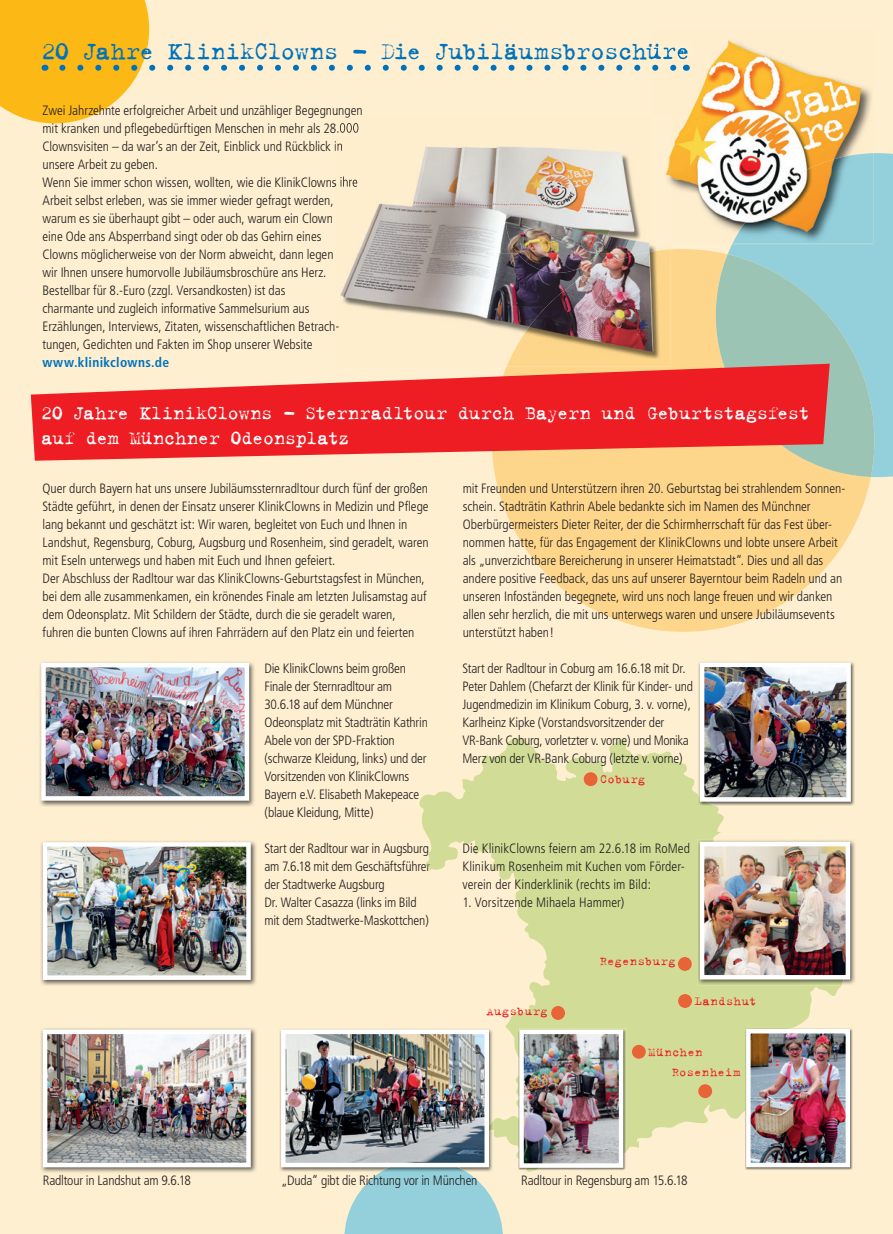
<style>
.page{position:relative;width:893px;height:1234px;background:#fff}
.page>*{position:absolute;margin:0;border:0;box-sizing:border-box;transform-origin:0 0}
.t1{font:27px "Trixie Text";letter-spacing:-.025em;color:#0072bc}
.t2{font:21px/25.2px "Trixie Text";letter-spacing:-.025em;color:#fff}
.t3{font:300 condensed 13.5px/18px "Frutiger";letter-spacing:-.005em;color:#231f20}
.t4{font:300 condensed 13.5px/18px "Frutiger";letter-spacing:-.015em;color:#656f4a}
.t5{font:13.35px/20px "Trixie Text";letter-spacing:.02em;color:#ee1d23}
.s1{font-weight:700;color:#0072bc}
</style>
<div class="page">
<div style="left:0;top:0;width:893px;height:1233px;background:#feefd0"></div>
<hr style="left:892px;top:617px;width:1px;height:194px;background:#fcb814">
<svg style="left:493px;top:249px;width:378px;height:382px;fill:#fed68b"></svg>
<div style="left:728px;top:153px;width:165px;height:324px;background:#93d0db"></div>
<svg style="left:716px;top:254px;width:158px;height:223px;background:#a2c9bb"></svg>
<hr style="left:892px;top:811px;width:1px;height:422px;background:#d4e0f1">
<svg style="left:892px;top:842px;width:1px;height:384px"></svg>
<svg style="left:344px;top:1171px;width:159px;height:62px"></svg>
<img style="left:873px;top:153px;width:1px;height:90px">
<img style="left:728px;top:243px;width:145px;height:1px">
<img style="left:670px;top:40px;width:201px;height:152px">
<img style="left:693px;top:192px;width:39px;height:51px">
<img style="left:732px;top:153px;width:141px;height:90px">
<img style="left:677px;top:43px;width:14px;height:17px">
<img style="left:425px;top:146px;width:112px;height:2px">
<img style="left:493px;top:359px;width:14px;height:4px">
<div style="left:507px;top:249px;width:163px;height:114px;background:#fed68b"></div>
<img style="left:665px;top:155px;width:5px;height:27px">
<img style="left:337px;top:123px;width:22px;height:10px">
<svg style="left:336px;top:177px;width:5px;height:10px"></svg>
<img style="left:358px;top:148px;width:302px;height:105px">
<img style="left:341px;top:253px;width:160px;height:106px">
<img style="left:501px;top:253px;width:9px;height:53px">
<img style="left:501px;top:306px;width:9px;height:53px">
<img style="left:506px;top:169px;width:104px;height:104px;border-radius:52px">
<img style="left:510px;top:250px;width:150px;height:109px">
<img style="left:652px;top:148px;width:8px;height:96px">
<svg style="left:337px;top:143px;width:5px;height:8px"></svg>
<img style="left:341px;top:176px;width:17px;height:11px">
<svg style="left:31px;top:363px;width:799px;height:97px;fill:#ee1d23"></svg>
<img style="left:41px;top:841px;width:215px;height:144px">
<img style="left:48px;top:847px;width:198px;height:127px">
<div style="left:43px;top:842px;width:208px;height:137px;border:4px solid #fff"></div>
<img style="left:41px;top:1028px;width:215px;height:144px">
<img style="left:48px;top:1034px;width:198px;height:127px">
<div style="left:43px;top:1029px;width:208px;height:137px;border:4px solid #fff"></div>
<img style="left:40px;top:662px;width:214px;height:144px">
<img style="left:46px;top:667px;width:198px;height:128px">
<div style="left:41px;top:662px;width:208px;height:138px;border:4px solid #fff"></div>
<svg style="left:419px;top:737px;width:422px;height:434px;fill:#d1dd96"></svg>
<svg style="left:426px;top:852px;width:4px;height:18px"></svg>
<div style="left:584px;top:772px;width:14px;height:14px;background:#e76436;border-radius:50%"></div>
<div style="left:551px;top:1005px;width:14px;height:14px;background:#e76436;border-radius:50%"></div>
<div style="left:678px;top:993px;width:14px;height:14px;background:#e76436;border-radius:50%"></div>
<div style="left:632px;top:1044px;width:14px;height:14px;background:#e76436;border-radius:50%"></div>
<div style="left:698px;top:1083px;width:14px;height:14px;background:#e76436;border-radius:50%"></div>
<div style="left:678px;top:956px;width:14px;height:14px;background:#e76436;border-radius:50%"></div>
<img style="left:745px;top:1027px;width:108px;height:142px">
<img style="left:745px;top:1027px;width:47px;height:109px">
<img style="left:751px;top:1033px;width:94px;height:128px">
<div style="left:746px;top:1028px;width:104px;height:138px;border:4px solid #fff"></div>
<img style="left:518px;top:1028px;width:108px;height:142px">
<img style="left:524px;top:1034px;width:94px;height:128px">
<div style="left:519px;top:1029px;width:104px;height:138px;border:4px solid #fff"></div>
<img style="left:279px;top:1027px;width:215px;height:144px">
<img style="left:381px;top:1166px;width:86px;height:5px">
<img style="left:489px;top:1120px;width:5px;height:16px">
<img style="left:286px;top:1034px;width:198px;height:127px">
<div style="left:281px;top:1029px;width:208px;height:137px;border:4px solid #fff"></div>
<img style="left:845px;top:840px;width:10px;height:145px">
<img style="left:697px;top:839px;width:148px;height:146px">
<img style="left:705px;top:846px;width:140px;height:128px">
<div style="left:700px;top:841px;width:150px;height:138px;border:4px solid #fff"></div>
<img style="left:698px;top:662px;width:157px;height:143px">
<img style="left:698px;top:794px;width:17px;height:11px">
<img style="left:705px;top:667px;width:141px;height:129px">
<div style="left:700px;top:662px;width:151px;height:139px;border:4px solid #fff"></div>
<svg style="left:0;top:0;width:677px;height:123px"></svg>
<p class="t1" style="left:42px;top:35px;width:651px">20 Jahre KlinikClowns - Die Jubiläumsbroschüre</p>
<p class="t3" style="left:43px;top:101px;width:322px">Zwei Jahrzehnte erfolgreicher Arbeit und unzähliger Begegnungen mit kranken und pflegebedürftigen Menschen in mehr als 28.000<br>Clownsvisiten – da war’s an der Zeit, Einblick und Rückblick in unsere Arbeit zu geben.<br>Wenn Sie immer schon wissen, wollten, wie die KlinikClowns ihre Arbeit selbst erleben, was sie immer wieder gefragt werden, warum es sie überhaupt gibt – oder auch, warum ein Clown<br>eine Ode ans Absperrband singt oder ob das Gehirn eines<br>Clowns möglicherweise von der Norm abweicht, dann legen<br>wir Ihnen unsere humorvolle Jubiläumsbroschüre ans Herz.<br>Bestellbar für 8.-Euro (zzgl. Versandkosten) ist das<br>charmante und zugleich informative Sammelsurium aus Erzählungen, Interviews, Zitaten, wissenschaftlichen Betrach&shy;tungen, Gedichten und Fakten im Shop unserer Website <span class="s1">www.klinikclowns.de</span></p>
<p class="t2" style="left:41px;top:400px;width:770px">20 Jahre KlinikClowns - Sternradltour durch Bayern und Geburtstagsfest auf dem Münchner Odeonsplatz</p>
<p class="t3" style="left:43px;top:479px;width:388px">Quer durch Bayern hat uns unsere Jubiläumssternradltour durch fünf der großen Städte geführt, in denen der Einsatz unserer KlinikClowns in Medizin und Pflege lang bekannt und geschätzt ist: Wir waren, begleitet von Euch und Ihnen in Landshut, Regensburg, Coburg, Augsburg und Rosenheim, sind geradelt, waren mit Eseln unterwegs und haben mit Euch und Ihnen gefeiert.<br>Der Abschluss der Radltour war das KlinikClowns-Geburtstagsfest in München, bei dem alle zusammenkamen, ein krönendes Finale am letzten Julisamstag auf dem Odeonsplatz. Mit Schildern der Städte, durch die sie geradelt waren, fuhren die bunten Clowns auf ihren Fahrrädern auf den Platz ein und feierten</p>
<p class="t3" style="left:463px;top:479px;width:384px">mit Freunden und Unterstützern ihren 20. Geburtstag bei strahlendem Sonnen&shy;schein. Stadträtin Kathrin Abele bedankte sich im Namen des Münchner Oberbürgermeisters Dieter Reiter, der die Schirmherrschaft für das Fest über&shy;nommen hatte, für das Engagement der KlinikClowns und lobte unsere Arbeit als „unverzichtbare Bereicherung in unserer Heimatstadt“. Dies und all das andere positive Feedback, das uns auf unserer Bayerntour beim Radeln und an unseren Infoständen begegnete, wird uns noch lange freuen und wir danken allen sehr herzlich, die mit uns unterwegs waren und unsere Jubiläumsevents unterstützt haben!</p>
<p class="t3" style="left:264px;top:659px;width:165px">Die KlinikClowns beim großen<br>Finale der Sternradltour am<br>30.6.18 auf dem Münchner<br>Odeonsplatz mit Stadträtin Kathrin<br>Abele von der SPD-Fraktion (schwarze Kleidung, links) und der<br>Vorsitzenden von KlinikClowns<br>Bayern e.V. Elisabeth Makepeace (blaue Kleidung, Mitte)</p>
<p class="t4" style="left:264px;top:839px;width:167px">Start der Radltour war in Augsburg am 7.6.18 mit dem Geschäftsführer</p>
<p class="t3" style="left:264px;top:875px;width:166px">der Stadtwerke Augsburg<br>Dr. Walter Casazza (links im Bild mit dem Stadtwerke-Maskottchen)</p>
<p class="t3" style="left:462px;top:659px;width:232px">Start der Radltour in Coburg am 16.6.18 mit Dr.<br>Peter Dahlem (Chefarzt der Klinik für Kinder- und Jugendmedizin im Klinikum Coburg, 3. v. vorne), Karlheinz Kipke (Vorstandsvorsitzender der VR-Bank Coburg, vorletzter v. vorne) und Monika Merz von der VR-Bank Coburg (letzte v. vorne)</p>
<p class="t5" style="left:600px;top:769px;width:47px">Coburg</p>
<p class="t3" style="left:462px;top:839px;width:229px">Die KlinikClowns feiern am 22.6.18 im RoMed<br>Klinikum Rosenheim mit Kuchen vom Förder&shy;verein der Kinderklinik (rechts im Bild:</p>
<p class="t3" style="left:462px;top:893px;width:163px">1. Vorsitzende Mihaela Hammer)</p>
<p class="t5" style="left:486px;top:1000px;width:63px">Augsburg</p>
<p class="t5" style="left:600px;top:951px;width:77px">Regensburg</p>
<p class="t5" style="left:694px;top:990px;width:63px">Landshut</p>
<p class="t5" style="left:672px;top:1041px;width:70px;text-indent:-24px">München<br>Rosenheim</p>
<p class="t3" style="left:43px;top:1171px;width:150px">Radltour in Landshut am 9.6.18</p>
<p class="t3" style="left:281px;top:1171px;width:198px">„Duda“ gibt die Richtung vor in München</p>
<p class="t3" style="left:521px;top:1171px;width:168px">Radltour in Regensburg am 15.6.18</p>
</div>
